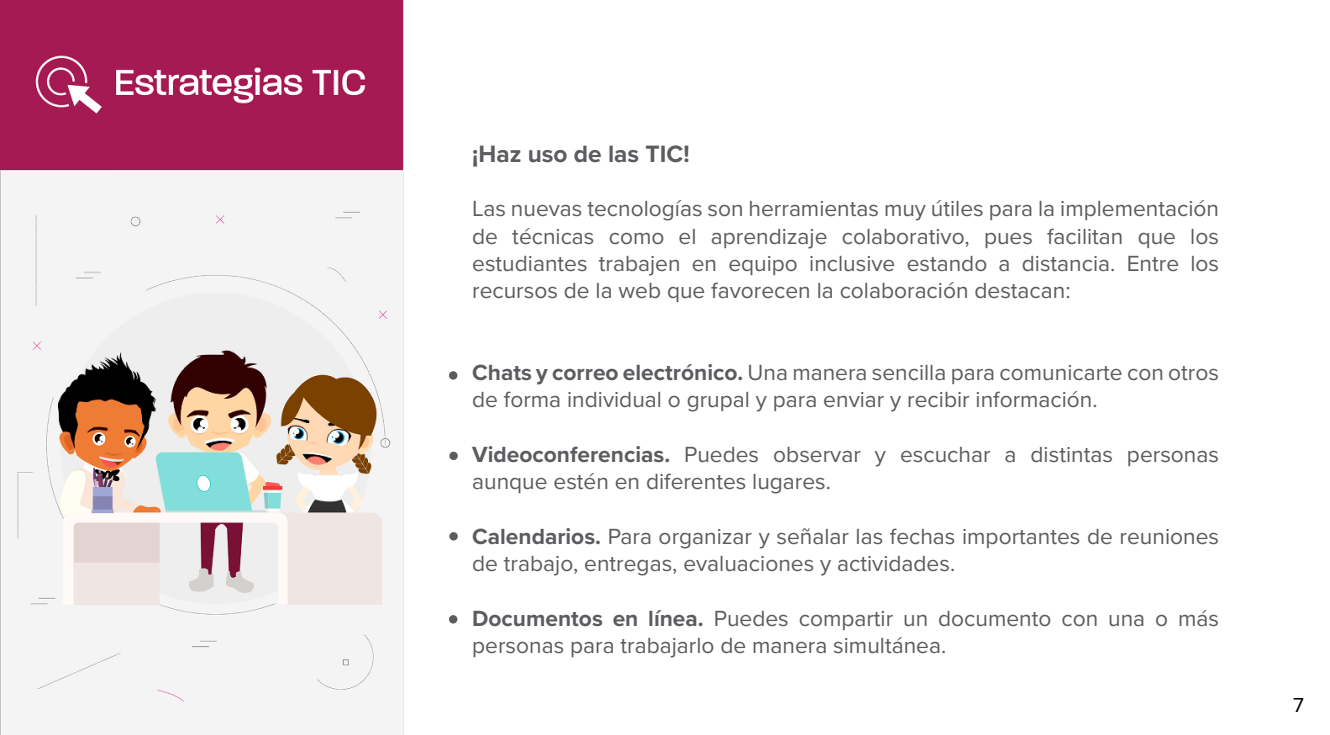
<style>
.page{position:relative;width:1330px;height:735px;background:#fff}
.page>*{position:absolute;margin:0;border:0;box-sizing:border-box;transform-origin:0 0}
.t1{font:700 24.5px "Proxima Nova";color:#5c5b5f}
.t2{font:22.75px/27.3px "Proxima Nova";color:#5c5b5f}
.t3{font:21px "Proxima Nova";color:#000}
.s1{font-weight:700}
</style>
<div class="page">
<img style="left:0;top:0;width:458px;height:735px">
<div style="left:449px;top:371px;width:8px;height:9px;background:#5c5b5f;border-radius:50%"></div>
<div style="left:449px;top:532px;width:9px;height:9px;background:#5c5b5f;border-radius:50%"></div>
<div style="left:449px;top:452px;width:9px;height:8px;background:#5c5b5f;border-radius:50%"></div>
<div style="left:449px;top:615px;width:8px;height:9px;background:#5c5b5f;border-radius:50%"></div>
<p class="t1" style="left:472px;top:135px;width:219px">¡Haz uso de las TIC!</p>
<p class="t2" style="left:472px;top:194px;width:748px;text-align:justify">Las nuevas tecnologías son herramientas muy útiles para la implementación de técnicas como el aprendizaje colaborativo, pues facilitan que los estudiantes trabajen en equipo inclusive estando a distancia. Entre los recursos de la web que favorecen la colaboración destacan:</p>
<p class="t2" style="left:472px;top:358px;width:748px"><span class="s1">Chats y correo electrónico.</span> Una manera sencilla para comunicarte con otros de forma individual o grupal y para enviar y recibir información.</p>
<p class="t2" style="left:472px;top:440px;width:748px"><span class="s1">Videoconferencias.</span> Puedes observar y escuchar a distintas personas aunque estén en diferentes lugares.</p>
<p class="t2" style="left:472px;top:522px;width:748px"><span class="s1">Calendarios.</span> Para organizar y señalar las fechas importantes de reuniones de trabajo, entregas, evaluaciones y actividades.</p>
<p class="t2" style="left:472px;top:604px;width:748px"><span class="s1">Documentos en línea.</span> Puedes compartir un documento con una o más personas para trabajarlo de manera simultánea.</p>
<p class="t3" style="left:1293px;top:689px;width:12px">7</p>
</div>
